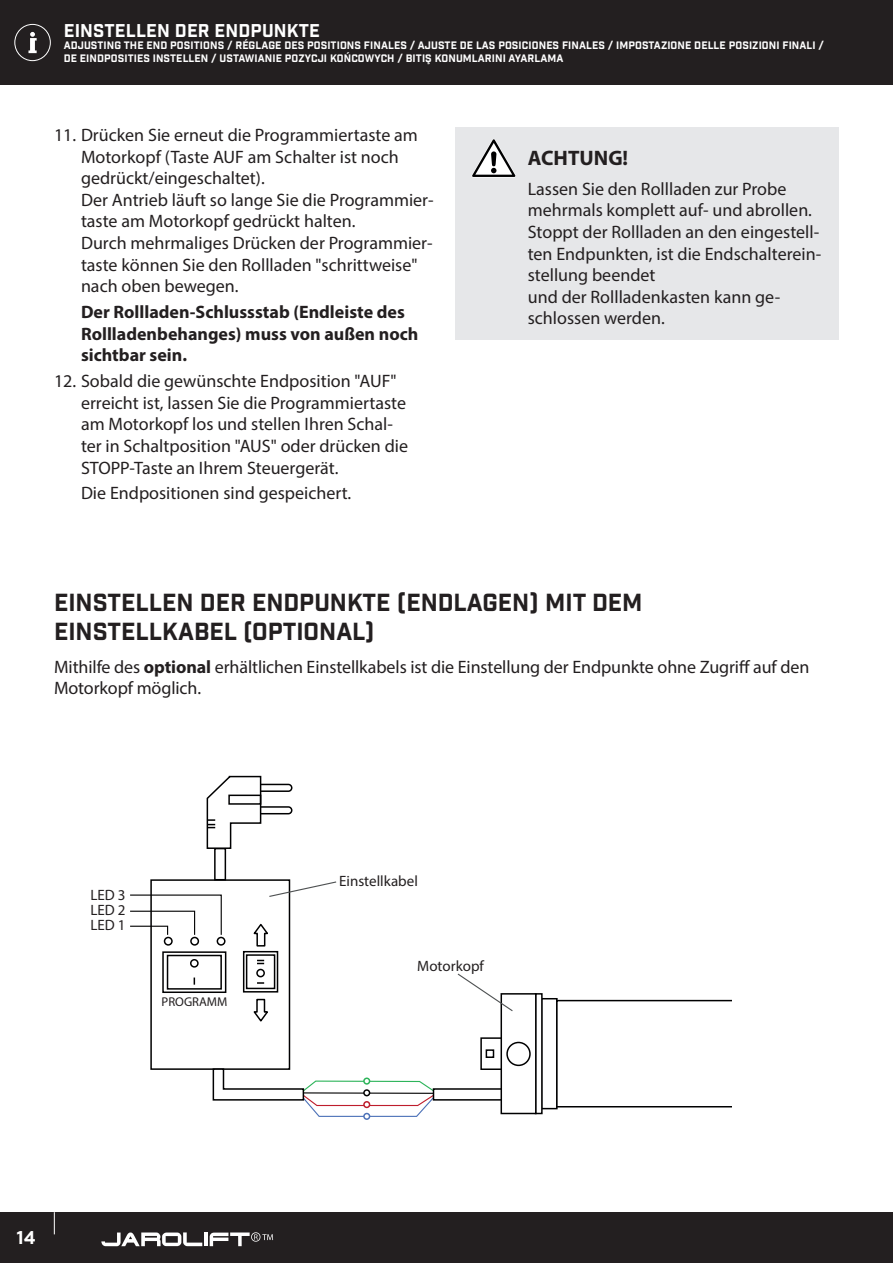
<style>
.page{position:relative;width:893px;height:1263px;background:#fff}
.page>*{position:absolute;margin:0;border:0;box-sizing:border-box;transform-origin:0 0}
.t1{font:24px/28.8px "Industry Inc Base";color:#231f20}
.t2{font:700 21px "Myriad Pro";color:#231f20}
.t3{font:18px/21.6px "Myriad Pro";color:#231f20}
.t4{font:700 18px/21.6px "Myriad Pro";color:#231f20}
.t5{font:18px "Industry Inc Base";letter-spacing:.01em;color:#fff}
.t6{font:15px/15px "Myriad Pro";color:#231f20;text-align:justify}
.t7{font:12.9px "Myriad Pro";color:#000001}
.t8{font:12.75px "Myriad Pro";color:#231f20}
.t9{font:10.5px/12.6px "Industry Inc Base";letter-spacing:.01em;color:#fff}
.s1{font-weight:700}
</style>
<div class="page">
<div style="left:556px;top:1000px;width:240px;height:107px;border:2px solid #000001"></div>
<div style="left:535px;top:993px;width:8px;height:121px;border:2px solid #000001"></div>
<div style="left:257px;top:784px;width:35px;height:8px;border:2px solid #000001;border-radius:3px"></div>
<div style="left:257px;top:806px;width:35px;height:8px;border:2px solid #000001;border-radius:3px"></div>
<div style="left:164px;top:937px;width:9px;height:9px;border:2px solid #000001;border-radius:50%"></div>
<div style="left:190px;top:937px;width:9px;height:9px;border:2px solid #000001;border-radius:50%"></div>
<div style="left:217px;top:937px;width:9px;height:9px;border:2px solid #000001;border-radius:50%"></div>
<div style="left:190px;top:959px;width:9px;height:9px;border:2px solid #000001;border-radius:50%"></div>
<svg style="left:253px;top:923px;width:15px;height:24px"></svg>
<div style="left:150px;top:879px;width:140px;height:191px;border:2px solid #000001"></div>
<svg style="left:253px;top:998px;width:15px;height:24px"></svg>
<div style="left:167px;top:955px;width:55px;height:35px;border:2px solid #000001"></div>
<div style="left:162px;top:951px;width:64px;height:42px;border:2px solid #000001"></div>
<div style="left:256px;top:969px;width:9px;height:8px;border:2px solid #000001;border-radius:50%"></div>
<svg style="left:257px;top:982px;width:7px;height:2px"></svg>
<svg style="left:257px;top:960px;width:7px;height:4px"></svg>
<div style="left:246px;top:954px;width:29px;height:35px;border:2px solid #000001"></div>
<div style="left:243px;top:951px;width:35px;height:41px;border:2px solid #000001"></div>
<div style="left:214px;top:848px;width:12px;height:32px;border:2px solid #000001"></div>
<svg style="left:206px;top:775px;width:56px;height:75px"></svg>
<svg style="left:130px;top:894px;width:92px;height:42px"></svg>
<div style="left:433px;top:1088px;width:69px;height:12px;border:2px solid #000001"></div>
<div style="left:480px;top:1037px;width:23px;height:33px;border:2px solid #000001"></div>
<div style="left:486px;top:1049px;width:8px;height:9px;border:2px solid #000001"></div>
<div style="left:500px;top:993px;width:36px;height:121px;border:2px solid #000001"></div>
<div style="left:506px;top:1042px;width:25px;height:24px;border:2px solid #000001;border-radius:50%"></div>
<div style="left:363px;top:1113px;width:7px;height:7px;border:2px solid #4d72b8;border-radius:50%"></div>
<svg style="left:212px;top:1067px;width:223px;height:52px"></svg>
<div style="left:363px;top:1101px;width:7px;height:7px;border:2px solid #be1d2c;border-radius:50%"></div>
<div style="left:732px;top:990px;width:67px;height:123px;background:#fff"></div>
<div style="left:0;top:1212px;width:893px;height:51px;background:#231f20"></div>
<div style="left:0;top:0;width:893px;height:85px;background:#231f20"></div>
<svg style="left:54px;top:1212px;width:1px;height:22px"></svg>
<svg style="left:28px;top:32px;width:9px;height:21px"></svg>
<div style="left:14px;top:24px;width:37px;height:37px;border:1px solid #fff;border-radius:50%"></div>
<svg style="left:101px;top:1232px;width:101px;height:14px"></svg>
<hr style="left:204px;top:1232px;width:4px;height:14px;background:#fff">
<svg style="left:210px;top:1232px;width:63px;height:14px"></svg>
<div style="left:455px;top:128px;width:384px;height:212px;background:#e6e7e9"></div>
<svg style="left:472px;top:139px;width:44px;height:39px"></svg>
<svg style="left:268px;top:881px;width:69px;height:17px"></svg>
<svg style="left:457px;top:973px;width:57px;height:39px"></svg>
<p class="t5" style="left:64px;top:19px;width:258px">EINSTELLEN DER ENDPUNKTE</p>
<p class="t9" style="left:64px;top:40px;width:762px">ADJUSTING THE END POSITIONS / RÉGLAGE DES POSITIONS FINALES / AJUSTE DE LAS POSICIONES FINALES / IMPOSTAZIONE DELLE POSIZIONI FINALI /<br>DE EINDPOSITIES INSTELLEN / USTAWIANIE POZYCJI KOŃCOWYCH / BITIŞ KONUMLARINI AYARLAMA</p>
<p class="t3" style="left:81px;top:124px;width:354px;text-indent:-27px">11. Drücken Sie erneut die Programmiertaste am Motorkopf (Taste AUF am Schalter ist noch gedrückt/eingeschaltet).<br>Der Antrieb läuft so lange Sie die Programmier&shy;taste am Motorkopf gedrückt halten.<br>Durch mehrmaliges Drücken der Programmier&shy;taste können Sie den Rollladen "schrittweise" nach oben bewegen.</p>
<p class="t4" style="left:81px;top:301px;width:339px">Der Rollladen-Schlussstab (Endleiste des<br>Rollladenbehanges) muss von außen noch sichtbar sein.</p>
<p class="t3" style="left:81px;top:370px;width:329px;text-indent:-27px">12. Sobald die gewünschte Endposition "AUF" erreicht ist, lassen Sie die Programmiertaste am Motorkopf los und stellen Ihren Schal&shy;ter in Schaltposition "AUS" oder drücken die STOPP-Taste an Ihrem Steuergerät.</p>
<p class="t3" style="left:81px;top:482px;width:272px">Die Endpositionen sind gespeichert.</p>
<p class="t2" style="left:528px;top:144px;width:102px">ACHTUNG!</p>
<p class="t3" style="left:528px;top:178px;width:295px">Lassen Sie den Rollladen zur Probe mehrmals komplett auf- und abrollen.<br>Stoppt der Rollladen an den eingestell&shy;ten Endpunkten, ist die Endschalterein&shy;stellung beendet<br>und der Rollladenkasten kann ge&shy;schlossen werden.</p>
<h1 class="t1" style="left:54px;top:589px;width:590px">EINSTELLEN DER ENDPUNKTE (ENDLAGEN) MIT DEM<br>EINSTELLKABEL (OPTIONAL)</h1>
<p class="t3" style="left:54px;top:655px;width:757px">Mithilfe des <span class="s1">optional</span> erhältlichen Einstellkabels ist die Einstellung der Endpunkte ohne Zugriff auf den<br>Motorkopf möglich.</p>
<p class="t6" style="left:90px;top:887px;width:37px">LED 3<br>LED 2<br>LED 1</p>
<p class="t8" style="left:162px;top:993px;width:67px">PROGRAMM</p>
<p class="t7" style="left:166px;top:996px;width:57px">PROGRAM</p>
<p class="t6" style="left:339px;top:874px;width:80px">Einstellkabel</p>
<p class="t6" style="left:417px;top:958px;width:68px">Motorkopf</p>
<p class="t5" style="left:17px;top:1227px;width:21px">14</p>
</div>
